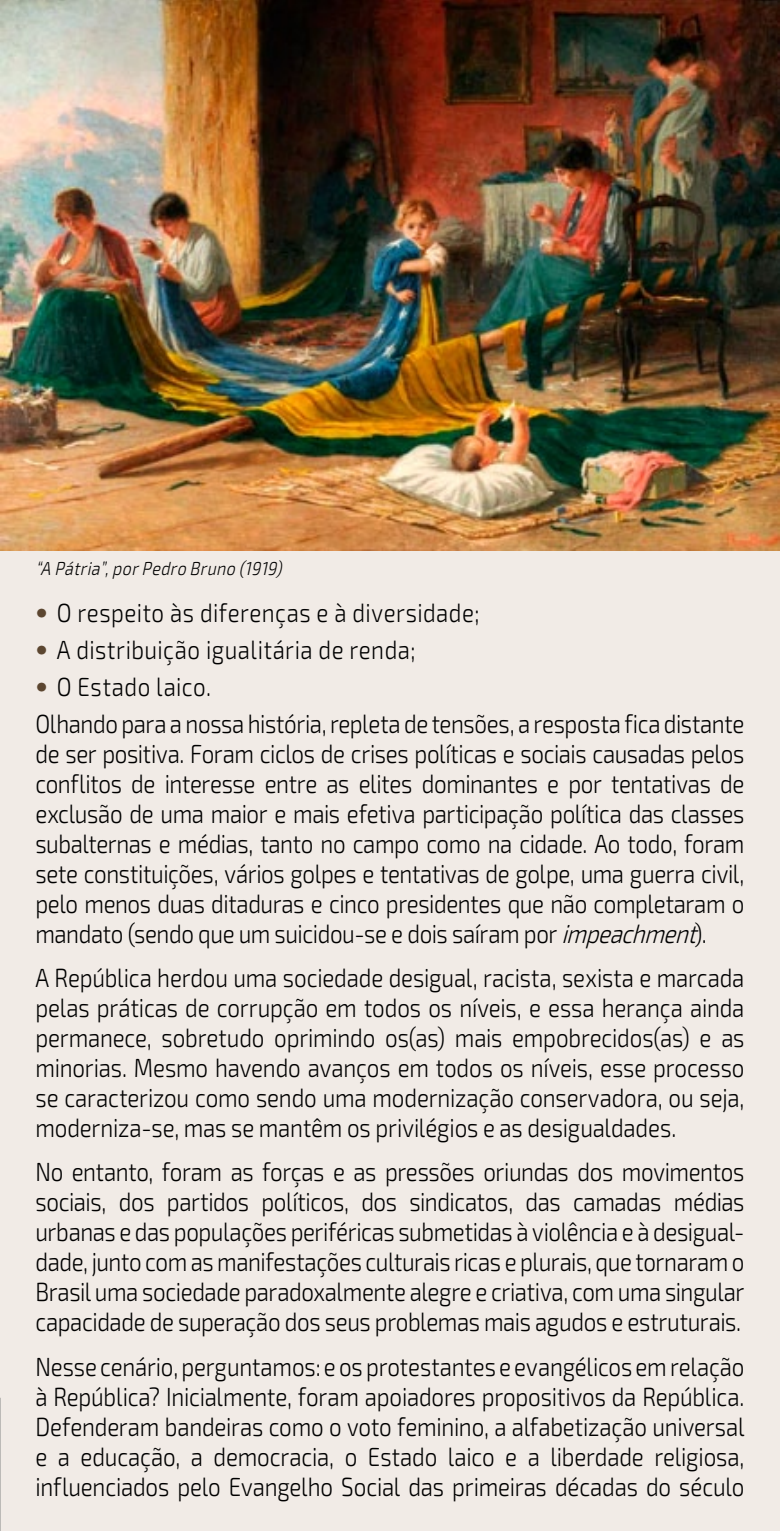
<style>
.page{position:relative;width:780px;height:1531px;background:#f1ebe6}
.page>*{position:absolute;margin:0;border:0;box-sizing:border-box;transform-origin:0 0}
.t1{font:300 26.25px/30px "Exo 2";letter-spacing:-.01em;color:#000;text-align:justify;scale:.85 1}
.t2{font:300 26.25px "Exo 2";letter-spacing:.02em;color:#000;scale:.85 1}
.t3{font:italic 300 18.75px "Exo 2";color:#000;scale:.85 1}
.s1{font-family:"Helvetica Neue LT Std";font-weight:700;font-stretch:condensed;font-size:25px;color:#5c4630}
.s2{font-style:italic}
</style>
<div class="page">
<hr style="left:779px;top:0;width:1px;height:1531px;background:#f6f6f6">
<hr style="left:0;top:1397px;width:1px;height:134px;background:#9d9d9c">
<img style="left:0;top:0;width:780px;height:550px">
<p class="t3" style="left:35px;top:557px;width:296px">“A Pátria”,porPedro Bruno (1919)</p>
<p class="t2" style="left:35px;top:597px;width:524px"><span class="s1">•</span> O respeito às diferenças e à diversidade;</p>
<p class="t2" style="left:35px;top:634px;width:448px"><span class="s1">•</span> A distribuição igualitária de renda;</p>
<p class="t1" style="left:35px;top:669px;width:835px;line-height:37px"><span class="s1">•</span> O Estado laico.<br>Olhando para a nossa história, repleta de tensões, a resposta fica distante</p>
<p class="t1" style="left:35px;top:739px;width:835px">de ser positiva. Foram ciclos de crises políticas e sociais causadas pelos conflitos de interesse entre as elites dominantes e por tentativas de exclusão de uma maior e mais efetiva participação política das classes subalternas e médias, tanto no campo como na cidade. Ao todo, foram sete constituições, vários golpes e tentativas de golpe, uma guerra civil, pelo menos duas ditaduras e cinco presidentes que não completaram o mandato (sendo que um suicidou-se e dois saíram por <span class="s2">impeachment</span>).</p>
<p class="t1" style="left:35px;top:963px;width:835px">A República herdou uma sociedade desigual, racista, sexista e marcada pelas práticas de corrupção em todos os níveis, e essa herança ainda permanece, sobretudo oprimindo os(as) mais empobrecidos(as) e as minorias. Mesmo havendo avanços em todos os níveis, esse processo se caracterizou como sendo uma modernização conservadora, ou seja, moderniza-se, mas se mantêm os privilégios e as desigualdades.</p>
<p class="t1" style="left:35px;top:1157px;width:835px">No entanto, foram as forças e as pressões oriundas dos movimentos sociais, dos partidos políticos, dos sindicatos, das camadas médias urbanas e das populações periféricas submetidas à violência e à desigual&shy;dade, junto com as manifestações culturais ricas e plurais, que tornaram o Brasil uma sociedade paradoxalmente alegre e criativa, com uma singular capacidade de superação dos seus problemas mais agudos e estruturais.</p>
<p class="t1" style="left:35px;top:1352px;width:835px">Nesse cenário, perguntamos: e os protestantes e evangélicos em relação à República? Inicialmente, foram apoiadores propositivos da República.<br>Defenderam bandeiras como o voto feminino, a alfabetização universal e a educação, a democracia, o Estado laico e a liberdade religiosa, influenciados pelo Evangelho Social das primeiras décadas do século</p>
</div>
